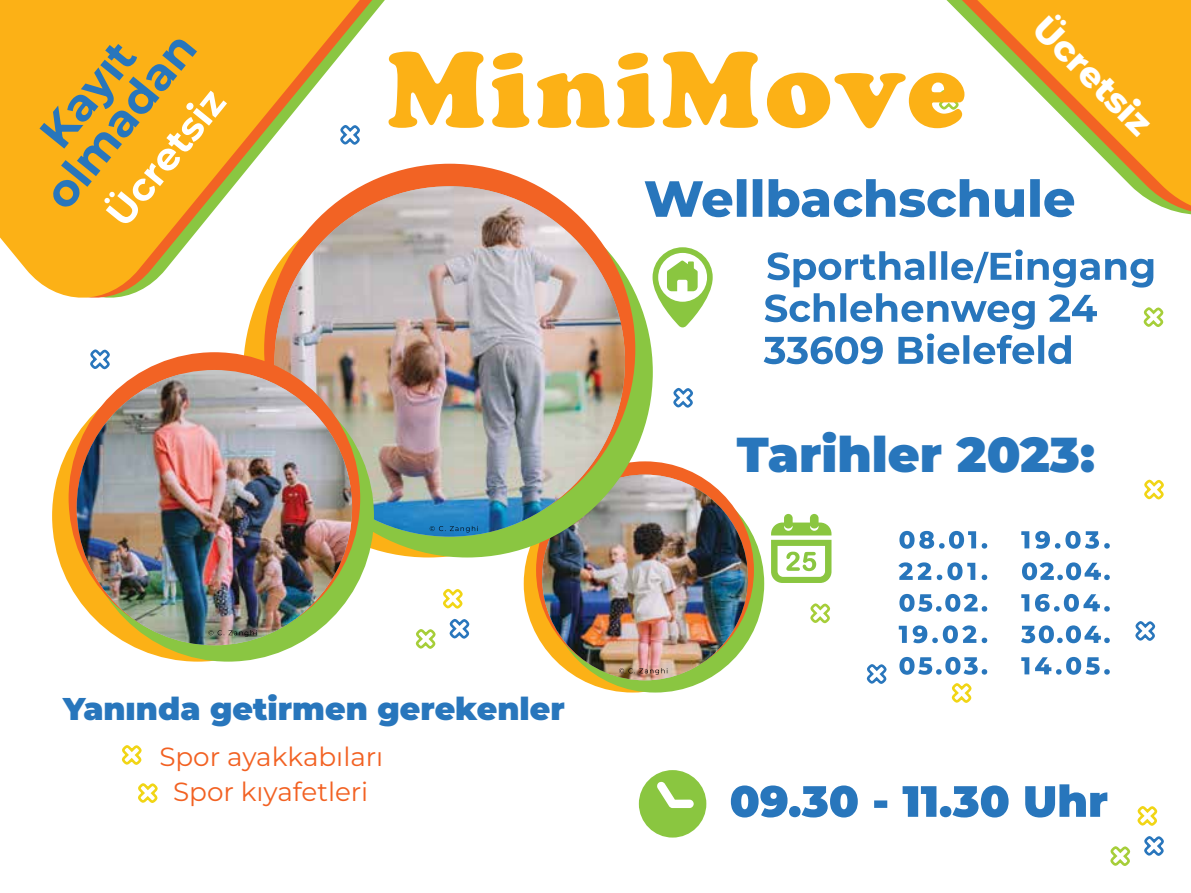
<style>
.page{position:relative;width:1191px;height:893px;background:#fff}
.page>*{position:absolute;margin:0;border:0;box-sizing:border-box;transform-origin:0 0}
.t1{font:900 49px "Montserrat";color:#2876bc}
.t2{font:700 45.5px/42px "Montserrat";color:#2876bc;text-align:center}
.t3{font:700 38.5px "Montserrat";color:#fff}
.t4{font:800 35px "Montserrat";color:#fff}
.t5{font:900 31.5px "Montserrat";color:#2876bc}
.t6{font:26.25px/35px "Montserrat";color:#f26122;text-align:center}
</style>
<div class="page">
<svg style="left:644px;top:179px;width:423px;height:38px"></svg>
<div style="left:524px;top:475px;width:217px;height:217px;background:#fcb116;border-radius:50%"></div>
<div style="left:546px;top:475px;width:218px;height:217px;background:#8ac641;border-radius:50%"></div>
<div style="left:536px;top:461px;width:218px;height:218px;background:#f26323;border-radius:50%"></div>
<img style="left:542px;top:475px;width:206px;height:205px;border-radius:103px">
<div style="left:282px;top:186px;width:371px;height:371px;background:#8ac641;border-radius:50%"></div>
<div style="left:264px;top:164px;width:371px;height:371px;background:#f26324;border-radius:50%"></div>
<img style="left:274px;top:186px;width:351px;height:351px;border-radius:175px">
<svg style="left:90px;top:349px;width:20px;height:21px"></svg>
<svg style="left:1144px;top:479px;width:20px;height:21px"></svg>
<svg style="left:1135px;top:621px;width:21px;height:20px"></svg>
<svg style="left:810px;top:603px;width:21px;height:21px"></svg>
<svg style="left:763px;top:249px;width:401px;height:115px"></svg>
<svg style="left:673px;top:387px;width:20px;height:21px"></svg>
<svg style="left:866px;top:664px;width:21px;height:20px"></svg>
<svg style="left:443px;top:588px;width:20px;height:21px"></svg>
<svg style="left:449px;top:618px;width:21px;height:21px"></svg>
<svg style="left:415px;top:629px;width:21px;height:20px"></svg>
<svg style="left:1137px;top:806px;width:21px;height:20px"></svg>
<svg style="left:1144px;top:836px;width:20px;height:20px"></svg>
<svg style="left:1110px;top:846px;width:21px;height:20px"></svg>
<svg style="left:384px;top:0;width:13px;height:307px"></svg>
<svg style="left:372px;top:0;width:12px;height:307px"></svg>
<svg style="left:0;top:0;width:372px;height:307px;fill:#fcb116"></svg>
<div style="left:52px;top:370px;width:292px;height:292px;background:#fcb116;border-radius:50%"></div>
<div style="left:82px;top:370px;width:292px;height:292px;background:#8ac642;border-radius:50%"></div>
<div style="left:69px;top:352px;width:291px;height:292px;background:#f26324;border-radius:50%"></div>
<img style="left:77px;top:375px;width:275px;height:270px">
<svg style="left:931px;top:0;width:260px;height:216px"></svg>
<svg style="left:947px;top:0;width:244px;height:214px"></svg>
<svg style="left:962px;top:0;width:229px;height:212px"></svg>
<svg style="left:652px;top:247px;width:60px;height:80px"></svg>
<svg style="left:771px;top:514px;width:60px;height:69px"></svg>
<svg style="left:639px;top:770px;width:67px;height:67px"></svg>
<svg style="left:731px;top:784px;width:376px;height:33px"></svg>
<svg style="left:951px;top:683px;width:21px;height:20px"></svg>
<svg style="left:388px;top:52px;width:576px;height:76px"></svg>
<svg style="left:208px;top:630px;width:49px;height:7px"></svg>
<svg style="left:430px;top:526px;width:48px;height:6px"></svg>
<svg style="left:619px;top:668px;width:48px;height:7px"></svg>
<svg style="left:899px;top:657px;width:88px;height:18px"></svg>
<svg style="left:898px;top:625px;width:89px;height:18px"></svg>
<svg style="left:899px;top:594px;width:88px;height:18px"></svg>
<svg style="left:898px;top:562px;width:89px;height:18px"></svg>
<svg style="left:899px;top:531px;width:88px;height:18px"></svg>
<svg style="left:1021px;top:657px;width:88px;height:18px"></svg>
<svg style="left:1021px;top:625px;width:88px;height:18px"></svg>
<svg style="left:1021px;top:594px;width:88px;height:18px"></svg>
<svg style="left:1022px;top:562px;width:87px;height:18px"></svg>
<svg style="left:1021px;top:531px;width:88px;height:18px"></svg>
<h2 class="t2" style="left:4px;top:162px;width:212px;rotate:-51deg">Kayıt olmadan</h2>
<h3 class="t3" style="left:94px;top:205px;width:165px;rotate:-51deg">Ücretsiz</h3>
<p class="t5" style="left:63px;top:688px;width:503px">Yanında getirmen gerekenler</p>
<p class="t6" style="left:159px;top:738px;width:225px">Spor ayakkabıları<br>Spor kıyafetleri</p>
<h3 class="t4" style="left:1055px;top:5px;width:153px;rotate:45deg">Ücretsiz</h3>
<h1 class="t1" style="left:737px;top:422px;width:359px">Tarihler 2023:</h1>
</div>
